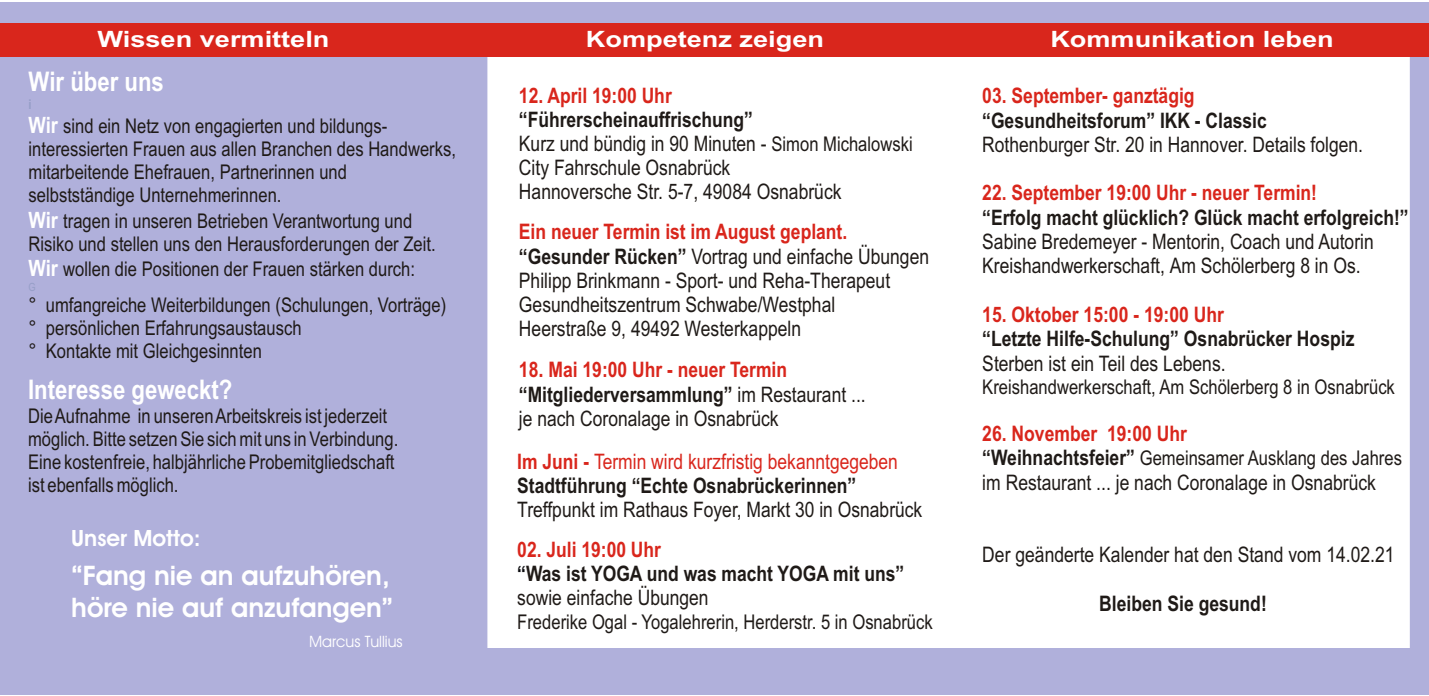
<style>
.page{position:relative;width:1429px;height:696px;background:#fff}
.page>*{position:absolute;margin:0;border:0;box-sizing:border-box;transform-origin:0 0}
.t1{font:700 27px/32.2px "Avant Garde Bk BT";color:#fff}
.t2{font:700 27px "Arial Narrow";color:#fff}
.t3{font:700 22.5px "Arial Narrow";color:#fff;scale:1.47 1}
.t4{font:700 22.5px "Avant Garde Bk BT";color:#fff}
.t5{font:700 22.5px/48.6px "Arial Narrow";color:#fff}
.t6{font:21.38px/24.3px "Arial Narrow";color:#1f1a17}
.t7{font:700 21.38px/24.1px "Arial Narrow";color:#1f1a17}
.t8{font:700 21.38px "Arial Narrow";color:#d9261c}
.t9{font:21.38px "Arial Narrow";color:#d9261c}
.t10{font:20.25px/22.9px "Arial Narrow";color:#1f1a17}
.t11{font:15.75px "Avant Garde Bk BT";color:#fff}
.t12{font:700 13.5px "Arial Narrow";color:#969ec7}
.t13{font:11.25px "Arial Narrow";color:#969ec7}
.s1{font-weight:700}
.s2{font-size:20.25px}
.s3{font-size:22.5px}
.s4{font-weight:700;font-size:21.38px}
.s5{color:#0a0a0d}
.s6{font-weight:400}
</style>
<div class="page">
<div style="left:0;top:2px;width:1429px;height:692px;background:#b0b0db"></div>
<div style="left:488px;top:50px;width:921px;height:597px;background:#fff"></div>
<div style="left:0;top:23px;width:1429px;height:34px;background:#d9261c"></div>
<p class="t3" style="left:98px;top:30px;width:159px">Wissen vermitteln</p>
<p class="t3" style="left:586px;top:30px;width:163px">Kompetenz zeigen</p>
<p class="t3" style="left:1050px;top:30px;width:194px">Kommunikation leben</p>
<h1 class="t2" style="left:29px;top:71px;width:137px">Wir über uns</h1>
<p class="t5" style="left:29px;top:103px;width:31px">Wir</p>
<p class="t8" style="left:519px;top:87px;width:154px">12. April 19:00 Uhr</p>
<p class="t8" style="left:982px;top:88px;width:214px">03. September- ganztägig</p>
<p class="t12" style="left:29px;top:99px;width:5px">i</p>
<p class="t6" style="left:519px;top:109px;width:395px"><span class="s1">“Führerscheinauffrischung”<br></span>Kurz und bündig in 90 Minuten - <span class="s2">Simon Michalowski </span>City Fahrschule Osnabrück<br>Hannoversche Str. 5-7, 49084 Osnabrück</p>
<p class="t7" style="left:982px;top:110px;width:286px">“Gesundheitsforum” IKK - Classic</p>
<p class="t6" style="left:982px;top:134px;width:382px">Rothenburger Str. 20 in Hannover. Details folgen.</p>
<p class="t10" style="left:29px;top:116px;width:429px;text-indent:35px">sind ein Netz von engagierten und bildungs&shy;interessierten Frauen aus allen Branchen des Handwerks, mitarbeitende Ehefrauen, Partnerinnen und selbstständige Unternehmerinnen.</p>
<p class="t10" style="left:63px;top:211px;width:350px">tragen in unseren Betrieben Verantwortung und</p>
<p class="t10" style="left:29px;top:234px;width:409px">Risiko und stellen uns den Herausforderungen der Zeit.</p>
<p class="t10" style="left:63px;top:259px;width:353px">wollen die Positionen der Frauen stärken durch:</p>
<p class="t10" style="left:29px;top:295px;width:419px">° umfangreiche Weiterbildungen (Schulungen, Vorträge) ° persönlichen Erfahrungsaustausch<br>° Kontakte mit Gleichgesinnten</p>
<h1 class="t2" style="left:28px;top:379px;width:206px">Interesse geweckt?</h1>
<p class="t10" style="left:28px;top:406px;width:372px">Die Aufnahme in unseren Arbeitskreis ist jederzeit möglich. Bitte setzen Sie sich mit uns in Verbindung.<br>Eine kostenfreie, halbjährliche Probemitgliedschaft ist ebenfalls möglich.</p>
<p class="t8" style="left:982px;top:185px;width:336px">22. September 19:00 Uhr - neuer Termin!</p>
<p class="t7" style="left:982px;top:207px;width:428px">“Erfolg macht glücklich? Glück macht erfolgreich!”</p>
<p class="t6" style="left:982px;top:231px;width:393px">Sabine Bredemeyer - Mentorin, Coach und Autorin<br>Kreishandwerkerschaft, Am Schölerberg 8 in Os.</p>
<p class="t5" style="left:29px;top:197px;width:31px">Wir<br>Wir</p>
<p class="t8" style="left:519px;top:223px;width:330px">Ein neuer Termin ist im August geplant.</p>
<p class="t6" style="left:519px;top:246px;width:412px"><span class="s1">“Gesunder Rücken”</span> Vortrag und einfache Übungen Philipp Brinkmann - Sport- und Reha-Therapeut Gesundheitszentrum Schwabe/Westphal<br>Heerstraße 9, 49492 Westerkappeln</p>
<p class="t13" style="left:29px;top:283px;width:9px">G</p>
<p class="t8" style="left:982px;top:306px;width:243px">15. Oktober 15:00 - 19:00 Uhr</p>
<p class="t7" style="left:982px;top:328px;width:374px">“Letzte Hilfe-Schulung” Osnabrücker Hospiz</p>
<p class="t6" style="left:982px;top:352px;width:245px">Sterben ist ein Teil des Lebens.</p>
<p class="t10" style="left:982px;top:377px;width:414px">Kreishandwerkerschaft, Am Schölerberg 8 in Osnabrück</p>
<p class="t8" style="left:519px;top:361px;width:270px">18<span class="s3">.</span> Mai 19:00 Uhr - neuer Termin</p>
<p class="t6" style="left:519px;top:384px;width:348px"><span class="s1">“Mitgliederversammlung”</span> im Restaurant ... je nach Coronalage in Osnabrück</p>
<p class="t8" style="left:982px;top:425px;width:206px">26. November 19:00 Uhr</p>
<p class="t10" style="left:982px;top:448px;width:421px"><span class="s4">“Weihnachtsfeier”</span> Gemeinsamer Ausklang des Jahres</p>
<p class="t6" style="left:982px;top:471px;width:395px">im Restaurant ... je nach Coronalage in Osnabrück</p>
<p class="t9" style="left:517px;top:453px;width:382px"><span class="s1">Im Juni -</span> Termin wird kurzfristig bekanntgegeben</p>
<p class="t7" style="left:517px;top:475px;width:340px">Stadtführung “Echte Osnabrückerinnen”</p>
<p class="t6" style="left:517px;top:499px;width:407px">Treffpunkt im Rathaus Foyer, Markt 30 in Osnabrück</p>
<p class="t4" style="left:71px;top:528px;width:131px">Unser Motto:</p>
<h1 class="t1" style="left:71px;top:561px;width:323px">“Fang nie an aufzuhören, höre nie auf anzufangen”</h1>
<p class="t11" style="left:309px;top:634px;width:95px">Marcus Tullius</p>
<p class="t8" style="left:517px;top:541px;width:145px">02. Juli 19:00 Uhr</p>
<p class="t7" style="left:517px;top:563px;width:388px"><span class="s5">“</span>Was ist YOGA und was macht YOGA mit uns” <span class="s6">sowie einfache Übungen</span></p>
<p class="t10" style="left:517px;top:611px;width:417px">Frederike Ogal - Yogalehrerin, Herderstr. 5 in Osnabrück</p>
<p class="t6" style="left:982px;top:544px;width:414px">Der geänderte Kalender hat den Stand vom 14.02.21</p>
<p class="t7" style="left:1099px;top:593px;width:169px">Bleiben Sie gesund!</p>
</div>
